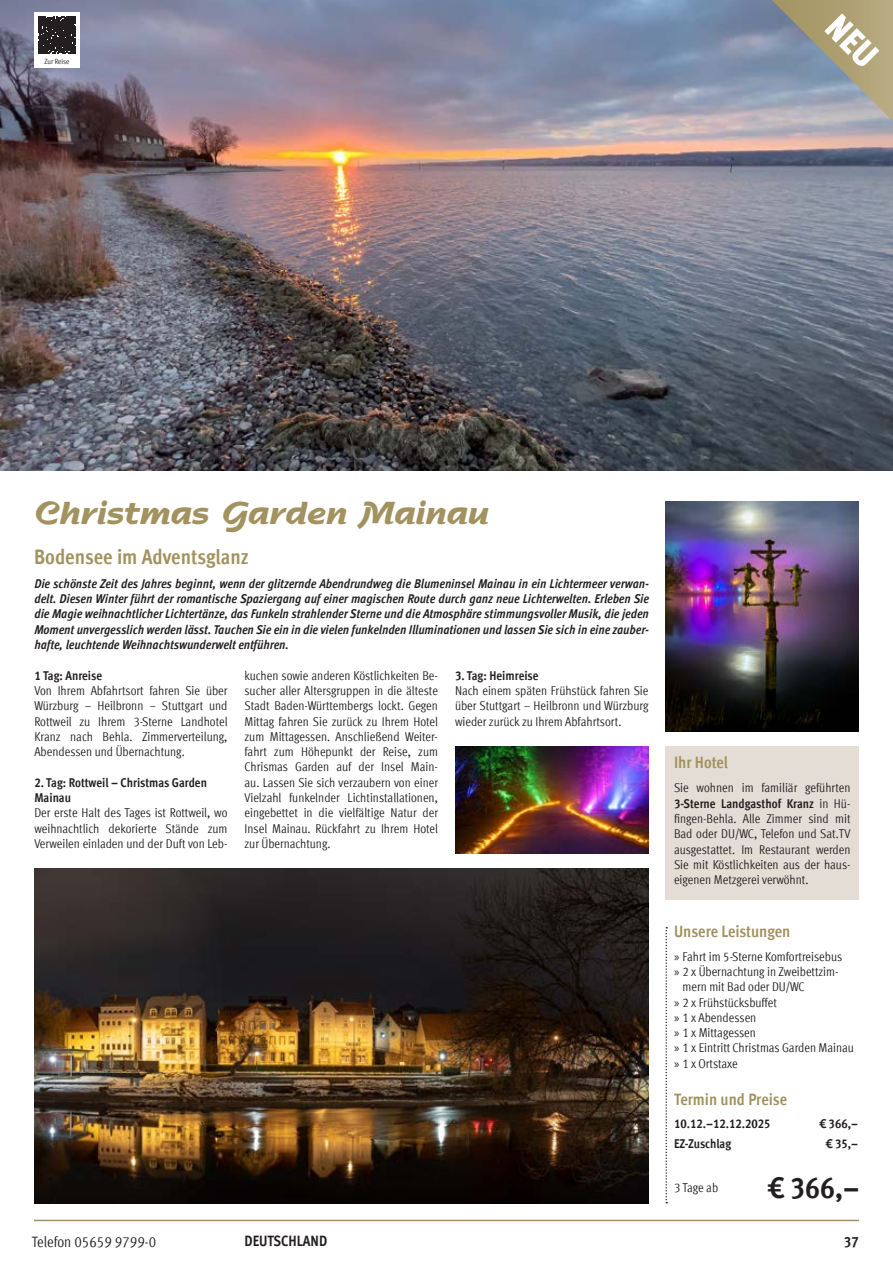
<style>
.page{position:relative;width:893px;height:1263px;background:#fff}
.page>*{position:absolute;margin:0;border:0;box-sizing:border-box;transform-origin:0 0}
.t1{font:700 33px "Agfa Nadianne";color:#a2925f}
.t2{font:700 condensed 30px "Meta Offc";color:#231f20}
.t3{font:700 condensed 21px "Meta Offc";color:#a2925f}
.t4{font:700 condensed 16.5px "Meta Offc";color:#a2925f}
.t5{font:condensed 15px "Meta Offc";color:#231f20}
.t6{font:700 condensed 15px "Meta Offc";color:#231f20}
.t7{font:condensed 12.75px/15.3px "Meta Offc";color:#231f20;text-align:justify}
.t8{font:italic 700 condensed 12.75px/15.3px "Meta Offc";color:#231f20;text-align:justify}
.t9{font:700 condensed 12.75px/15.3px "Meta Offc";letter-spacing:-.005em;color:#231f20}
.t10{font:condensed 7.5px "Meta Offc";letter-spacing:-.01em;color:#231f20}
.s1{font-weight:700}
.s2{font-family:"Myriad Pro";font-stretch:normal}
</style>
<div class="page">
<hr style="left:34px;top:1220px;width:825px;height:1px;background:#a2925f">
<svg style="left:665px;top:927px;width:2px;height:276px"></svg>
<img style="left:455px;top:746px;width:193px;height:107px">
<img style="left:665px;top:502px;width:194px;height:229px">
<img style="left:34px;top:869px;width:614px;height:334px">
<img style="left:0;top:0;width:893px;height:471px">
<div style="left:665px;top:746px;width:194px;height:153px;background:#e3ddd6"></div>
<div style="left:34px;top:12px;width:46px;height:55px;background:#fff"></div>
<svg style="left:38px;top:16px;width:38px;height:38px"></svg>
<svg style="left:772px;top:0;width:121px;height:121px"></svg>
<p class="t10" style="left:45px;top:57px;width:26px">Zur Reise</p>
<h1 class="t1" style="left:34px;top:492px;width:456px">Christmas Garden Mainau</h1>
<h3 class="t3" style="left:34px;top:544px;width:216px">Bodensee im Adventsglanz</h3>
<p class="t8" style="left:34px;top:576px;width:616px">Die schönste Zeit des Jahres beginnt, wenn der glitzernde Abendrundweg die Blumeninsel Mainau in ein Lichtermeer verwan&shy;delt. Diesen Winter führt der romantische Spaziergang auf einer magischen Route durch ganz neue Lichterwelten. Erleben Sie die Magie weihnachtlicher Lichtertänze, das Funkeln strahlender Sterne und die Atmosphäre stimmungsvoller Musik, die jeden Moment unvergesslich werden lässt. Tauchen Sie ein in die vielen funkelnden Illuminationen und lassen Sie sich in eine zauber&shy;hafte, leuchtende Weihnachtswunderwelt entführen.</p>
<p class="t7" style="left:244px;top:668px;width:195px">kuchen sowie anderen Köstlichkeiten Be&shy;sucher aller Altersgruppen in die älteste Stadt Baden-Württembergs lockt. Gegen Mittag fahren Sie zurück zu Ihrem Hotel zum Mittagessen. Anschließend Weiter&shy;fahrt zum Höhepunkt der Reise, zum Chrismas Garden auf der Insel Main&shy;au. Lassen Sie sich verzaubern von einer Vielzahl funkelnder Lichtinstallationen, eingebettet in die vielfältige Natur der Insel Mainau. Rückfahrt zu Ihrem Hotel zur Übernachtung.</p>
<p class="t9" style="left:455px;top:668px;width:85px">3. Tag: Heimreise</p>
<p class="t9" style="left:34px;top:668px;width:69px">1 Tag: Anreise</p>
<p class="t7" style="left:34px;top:683px;width:195px">Von Ihrem Abfahrtsort fahren Sie über Würzburg – Heilbronn – Stuttgart und Rottweil zu Ihrem 3-Sterne Landhotel Kranz nach Behla. Zimmerverteilung, Abendessen und Übernachtung.</p>
<p class="t9" style="left:34px;top:775px;width:174px">2. Tag: Rottweil – Christmas Garden<br>Mainau</p>
<p class="t7" style="left:34px;top:805px;width:195px">Der erste Halt des Tages ist Rottweil, wo weihnachtlich dekorierte Stände zum Verweilen einladen und der Duft von Leb-</p>
<p class="t7" style="left:455px;top:683px;width:195px">Nach einem späten Frühstück fahren Sie über Stuttgart – Heilbronn und Würzburg wieder zurück zu Ihrem Abfahrtsort.</p>
<p class="t4" style="left:674px;top:752px;width:56px">Ihr Hotel</p>
<p class="t7" style="left:674px;top:780px;width:178px">Sie wohnen im familiär geführten <span class="s1">3-Sterne Landgasthof Kranz</span> in Hü&shy;fingen-Behla. Alle Zimmer sind mit Bad oder DU/WC, Telefon und Sat.TV ausgestattet. Im Restaurant werden Sie mit Köstlichkeiten aus der haus&shy;eigenen Metzgerei verwöhnt.</p>
<p class="t4" style="left:674px;top:921px;width:118px">Unsere Leistungen</p>
<p class="t7" style="left:674px;top:949px;width:170px"><span class="s2">»</span> Fahrt im 5-Sterne Komfortreisebus</p>
<p class="t7" style="left:674px;top:964px;width:166px"><span class="s2">»</span> 2 x Übernachtung in Zweibettzim-</p>
<p class="t7" style="left:682px;top:979px;width:124px">mern mit Bad oder DU/WC</p>
<p class="t7" style="left:674px;top:995px;width:105px"><span class="s2">»</span> 2 x Frühstücksbuffet</p>
<p class="t7" style="left:674px;top:1010px;width:84px"><span class="s2">»</span> 1 x Abendessen</p>
<p class="t7" style="left:674px;top:1025px;width:83px"><span class="s2">»</span> 1 x Mittagessen</p>
<p class="t7" style="left:674px;top:1040px;width:181px"><span class="s2">»</span> 1 x Eintritt Christmas Garden Mainau</p>
<p class="t7" style="left:674px;top:1056px;width:65px"><span class="s2">»</span> 1 x Ortstaxe</p>
<p class="t4" style="left:674px;top:1089px;width:115px">Termin und Preise</p>
<p class="t9" style="left:674px;top:1116px;width:98px">10.12.–12.12.2025</p>
<p class="t9" style="left:820px;top:1116px;width:40px">€ 366,–</p>
<p class="t9" style="left:674px;top:1136px;width:59px">EZ-Zuschlag</p>
<p class="t9" style="left:826px;top:1136px;width:34px">€ 35,–</p>
<p class="t7" style="left:674px;top:1180px;width:46px">3 Tage ab</p>
<h2 class="t2" style="left:769px;top:1170px;width:92px">€ 366,–</h2>
<p class="t5" style="left:32px;top:1233px;width:126px">Telefon 05659 9799-0</p>
<p class="t6" style="left:244px;top:1232px;width:84px">DEUTSCHLAND</p>
<p class="t6" style="left:844px;top:1233px;width:16px">37</p>
</div>
